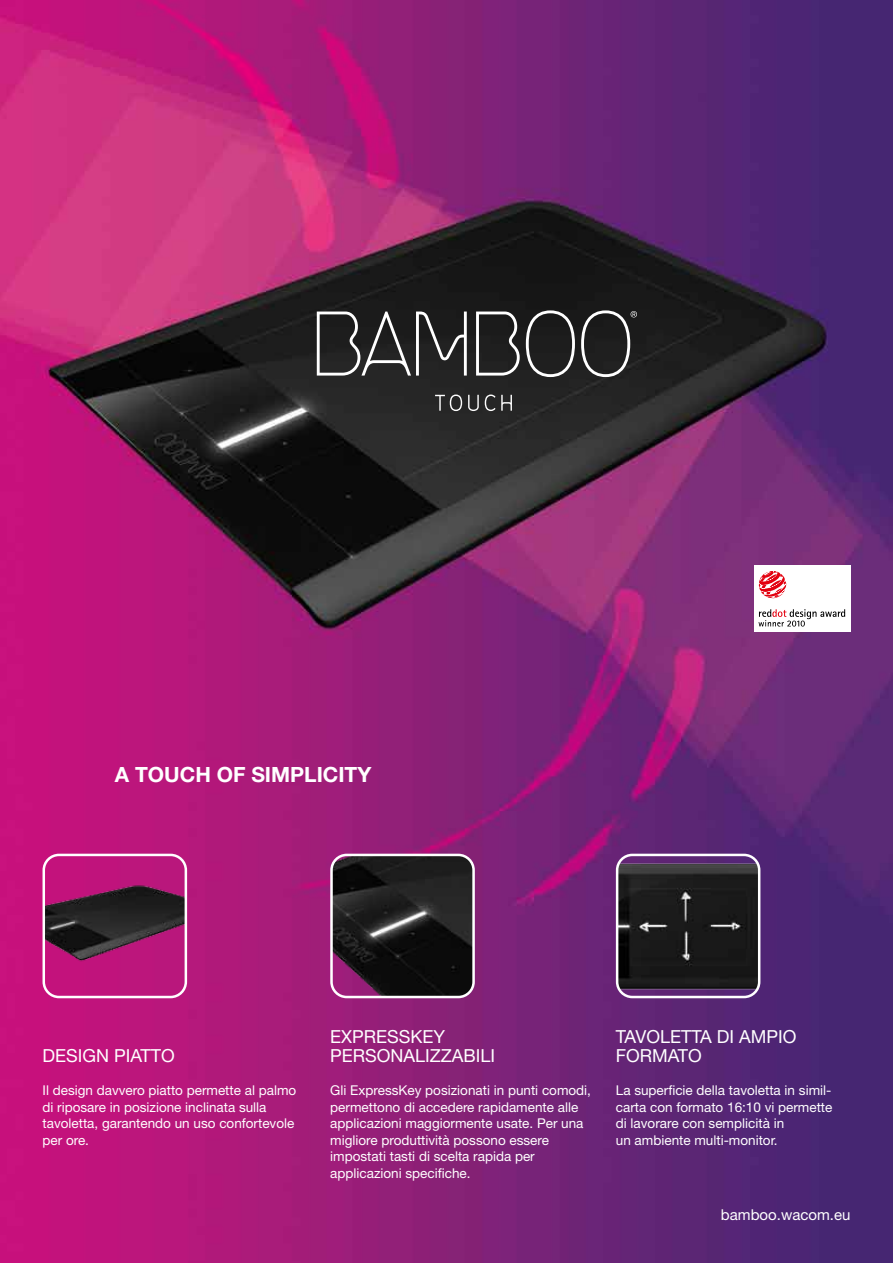
<style>
.page{position:relative;width:893px;height:1263px;background:#fff}
.page>*{position:absolute;margin:0;border:0;box-sizing:border-box;transform-origin:0 0}
.t1{font:700 21px "Helvetica Neue";color:#fff}
.t2{font:18px/19.5px "Helvetica Neue";color:#fff}
.t3{font:15px "Helvetica Neue";color:#fff}
.t4{font:13.5px/16.5px "Helvetica Neue";color:#fff}
</style>
<div class="page">
<img style="left:0;top:0;width:893px;height:1263px">
<div style="left:753px;top:566px;width:97px;height:66px;background:#fff"></div>
<svg style="left:758px;top:609px;width:87px;height:17px"></svg>
<svg style="left:759px;top:571px;width:27px;height:27px"></svg>
<svg style="left:43px;top:854px;width:144px;height:144px;background:#8d2765"></svg>
<svg style="left:330px;top:854px;width:145px;height:144px;background:#31282e"></svg>
<svg style="left:616px;top:854px;width:144px;height:144px;background:#332e36"></svg>
<svg style="left:435px;top:394px;width:27px;height:17px"></svg>
<svg style="left:468px;top:395px;width:11px;height:16px"></svg>
<svg style="left:485px;top:394px;width:27px;height:17px"></svg>
<svg style="left:317px;top:311px;width:150px;height:65px;background:#434343"></svg>
<svg style="left:476px;top:311px;width:44px;height:65px;background:#494949"></svg>
<svg style="left:526px;top:310px;width:49px;height:67px;background:#3f3f3f"></svg>
<svg style="left:581px;top:310px;width:56px;height:67px;background:#3c3c3c"></svg>
<h1 class="t1" style="left:115px;top:761px;width:258px">A TOUCH OF SIMPLICITY</h1>
<h2 class="t2" style="left:43px;top:1046px;width:134px">DESIGN PIATTO</h2>
<p class="t4" style="left:43px;top:1082px;width:255px">Il design davvero piatto permette al palmo di riposare in posizione inclinata sulla tavoletta, garantendo un uso confortevole per ore.</p>
<h2 class="t2" style="left:330px;top:1026px;width:166px">EXPRESSKEY<br>PERSONALIZZABILI</h2>
<p class="t4" style="left:330px;top:1082px;width:262px">Gli ExpressKey posizionati in punti comodi, permettono di accedere rapidamente alle applicazioni maggiormente usate. Per una migliore produttività possono essere impostati tasti di scelta rapida per applicazioni specifiche.</p>
<h2 class="t2" style="left:616px;top:1026px;width:182px">TAVOLETTA DI AMPIO<br>FORMATO</h2>
<p class="t4" style="left:616px;top:1082px;width:218px">La superficie della tavoletta in simil&shy;carta con formato 16:10 vi permette di lavorare con semplicità in<br>un ambiente multi-monitor.</p>
<p class="t3" style="left:721px;top:1206px;width:131px">bamboo.wacom.eu</p>
</div>
